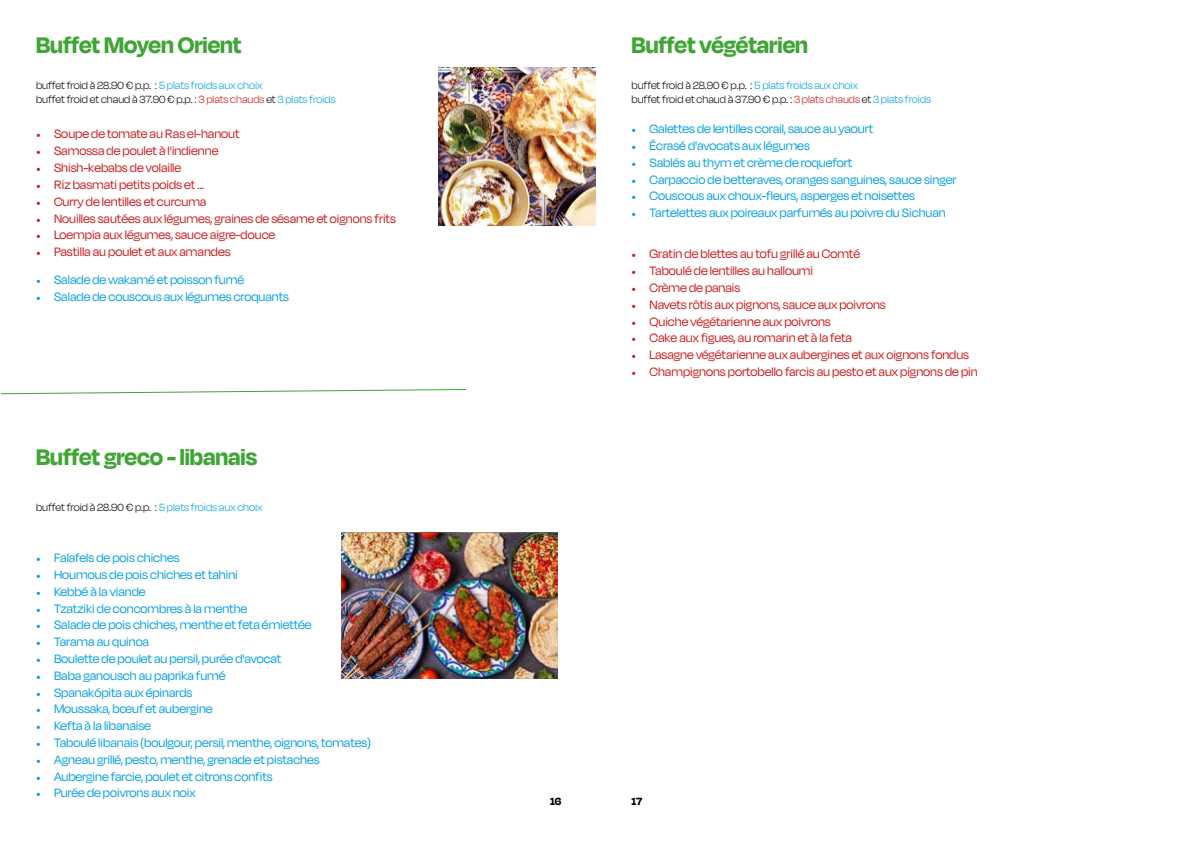
<style>
.page{position:relative;width:1191px;height:842px;background:#fff}
.page>*{position:absolute;margin:0;border:0;box-sizing:border-box;transform-origin:0 0}
.t1{font:700 26px "Degular Display";color:#3fa535}
.t2{font:14px "Degular Display";color:#009fe3}
.t3{font:14px "Degular Display";color:#cd1719}
.t4{font:300 12px/14.4px "Degular Display";color:#000}
.t5{font:700 12px "Degular Display";color:#000}
.s1{color:#009fe3}
.s2{color:#cd1719}
.s3{font-family:"Minion Pro";font-size:12px}
</style>
<div class="page">
<svg style="left:1px;top:389px;width:465px;height:6px"></svg>
<img style="left:438px;top:68px;width:157px;height:158px">
<img style="left:341px;top:533px;width:216px;height:145px">
<h1 class="t1" style="left:36px;top:30px;width:207px">Buffet Moyen Orient</h1>
<h1 class="t1" style="left:631px;top:30px;width:178px">Buffet végétarien</h1>
<p class="t4" style="left:36px;top:78px;width:301px">buffet froid à 28.90 € p.p. : <span class="s1">5 plats froids aux choix<br></span>buffet froid et chaud à 37.90€ p.p. : <span class="s2">3 plats chauds</span> et <span class="s1">3 plats froids</span></p>
<p class="t4" style="left:631px;top:78px;width:301px">buffet froid à 28.90 € p.p. : <span class="s1">5 plats froids aux choix<br></span>buffet froid et chaud à 37.90€ p.p. : <span class="s2">3 plats chauds</span> et <span class="s1">3 plats froids</span></p>
<p class="t3" style="left:36px;top:126px;width:205px"><span class="s3">•</span> Soupe de tomate au Ras el-hanout</p>
<p class="t3" style="left:36px;top:143px;width:184px"><span class="s3">•</span> Samossa de poulet à l'indienne</p>
<p class="t3" style="left:36px;top:160px;width:147px"><span class="s3">•</span> Shish-kebabs de volaille</p>
<p class="t3" style="left:36px;top:177px;width:170px"><span class="s3">•</span> Riz basmati petits poids et ...</p>
<p class="t3" style="left:36px;top:193px;width:172px"><span class="s3">•</span> Curry de lentilles et curcuma</p>
<p class="t3" style="left:36px;top:210px;width:361px"><span class="s3">•</span> Nouilles sautées aux légumes, graines de sésame et oignons frits</p>
<p class="t3" style="left:36px;top:227px;width:241px"><span class="s3">•</span> Loempia aux légumes, sauce aigre-douce</p>
<p class="t3" style="left:36px;top:244px;width:196px"><span class="s3">•</span> Pastilla au poulet et aux amandes</p>
<p class="t2" style="left:36px;top:272px;width:210px"><span class="s3">•</span> Salade de wakamé et poisson fumé</p>
<p class="t2" style="left:36px;top:288px;width:254px"><span class="s3">•</span> Salade de couscous aux légumes croquants</p>
<h1 class="t1" style="left:36px;top:442px;width:223px">Buffet greco - libanais</h1>
<p class="t4" style="left:36px;top:499px;width:228px">buffet froid à 28.90 € p.p. : <span class="s1">5 plats froids aux choix</span></p>
<p class="t2" style="left:36px;top:550px;width:145px"><span class="s3">•</span> Falafels de pois chiches</p>
<p class="t2" style="left:36px;top:567px;width:203px"><span class="s3">•</span> Houmous de pois chiches et tahini</p>
<p class="t2" style="left:36px;top:583px;width:111px"><span class="s3">•</span> Kebbé à la viande</p>
<p class="t2" style="left:36px;top:600px;width:213px"><span class="s3">•</span> Tzatziki de concombres à la menthe</p>
<p class="t2" style="left:36px;top:617px;width:277px"><span class="s3">•</span> Salade de pois chiches, menthe et feta émiettée</p>
<p class="t2" style="left:36px;top:634px;width:115px"><span class="s3">•</span> Tarama au quinoa</p>
<p class="t2" style="left:36px;top:651px;width:247px"><span class="s3">•</span> Boulette de poulet au persil, purée d'avocat</p>
<p class="t2" style="left:36px;top:667px;width:191px"><span class="s3">•</span> Baba ganousch au paprika fumé</p>
<p class="t2" style="left:36px;top:684px;width:158px"><span class="s3">•</span> Spanakópita aux épinards</p>
<p class="t2" style="left:36px;top:701px;width:178px"><span class="s3">•</span> Moussaka, bœuf et aubergine</p>
<p class="t2" style="left:36px;top:718px;width:116px"><span class="s3">•</span> Kefta à la libanaise</p>
<p class="t2" style="left:36px;top:735px;width:336px"><span class="s3">•</span> Taboulé libanais (boulgour, persil, menthe, oignons, tomates)</p>
<p class="t2" style="left:36px;top:751px;width:285px"><span class="s3">•</span> Agneau grillé, pesto, menthe, grenade et pistaches</p>
<p class="t2" style="left:36px;top:768px;width:238px"><span class="s3">•</span> Aubergine farcie, poulet et citrons confits</p>
<p class="t2" style="left:36px;top:785px;width:161px"><span class="s3">•</span> Purée de poivrons aux noix</p>
<p class="t2" style="left:631px;top:121px;width:243px"><span class="s3">•</span> Galettes de lentilles corail, sauce au yaourt</p>
<p class="t2" style="left:631px;top:138px;width:180px"><span class="s3">•</span> Écrasé d'avocats aux légumes</p>
<p class="t2" style="left:631px;top:155px;width:222px"><span class="s3">•</span> Sablés au thym et crème de roquefort</p>
<p class="t2" style="left:631px;top:171px;width:326px"><span class="s3">•</span> Carpaccio de betteraves, oranges sanguines, sauce singer</p>
<p class="t2" style="left:631px;top:188px;width:285px"><span class="s3">•</span> Couscous aux choux-fleurs, asperges et noisettes</p>
<p class="t2" style="left:631px;top:205px;width:316px"><span class="s3">•</span> Tartelettes aux poireaux parfumés au poivre du Sichuan</p>
<p class="t3" style="left:631px;top:246px;width:230px"><span class="s3">•</span> Gratin de blettes au tofu grillé au Comté</p>
<p class="t3" style="left:631px;top:263px;width:183px"><span class="s3">•</span> Taboulé de lentilles au halloumi</p>
<p class="t3" style="left:631px;top:280px;width:110px"><span class="s3">•</span> Crème de panais</p>
<p class="t3" style="left:631px;top:296px;width:256px"><span class="s3">•</span> Navets rôtis aux pignons, sauce aux poivrons</p>
<p class="t3" style="left:631px;top:313px;width:201px"><span class="s3">•</span> Quiche végétarienne aux poivrons</p>
<p class="t3" style="left:631px;top:330px;width:222px"><span class="s3">•</span> Cake aux figues, au romarin et à la feta</p>
<p class="t3" style="left:631px;top:347px;width:339px"><span class="s3">•</span> Lasagne végétarienne aux aubergines et aux oignons fondus</p>
<p class="t3" style="left:631px;top:364px;width:348px"><span class="s3">•</span> Champignons portobello farcis au pesto et aux pignons de pin</p>
<p class="t5" style="left:550px;top:794px;width:13px">16</p>
<p class="t5" style="left:631px;top:794px;width:12px">17</p>
</div>
